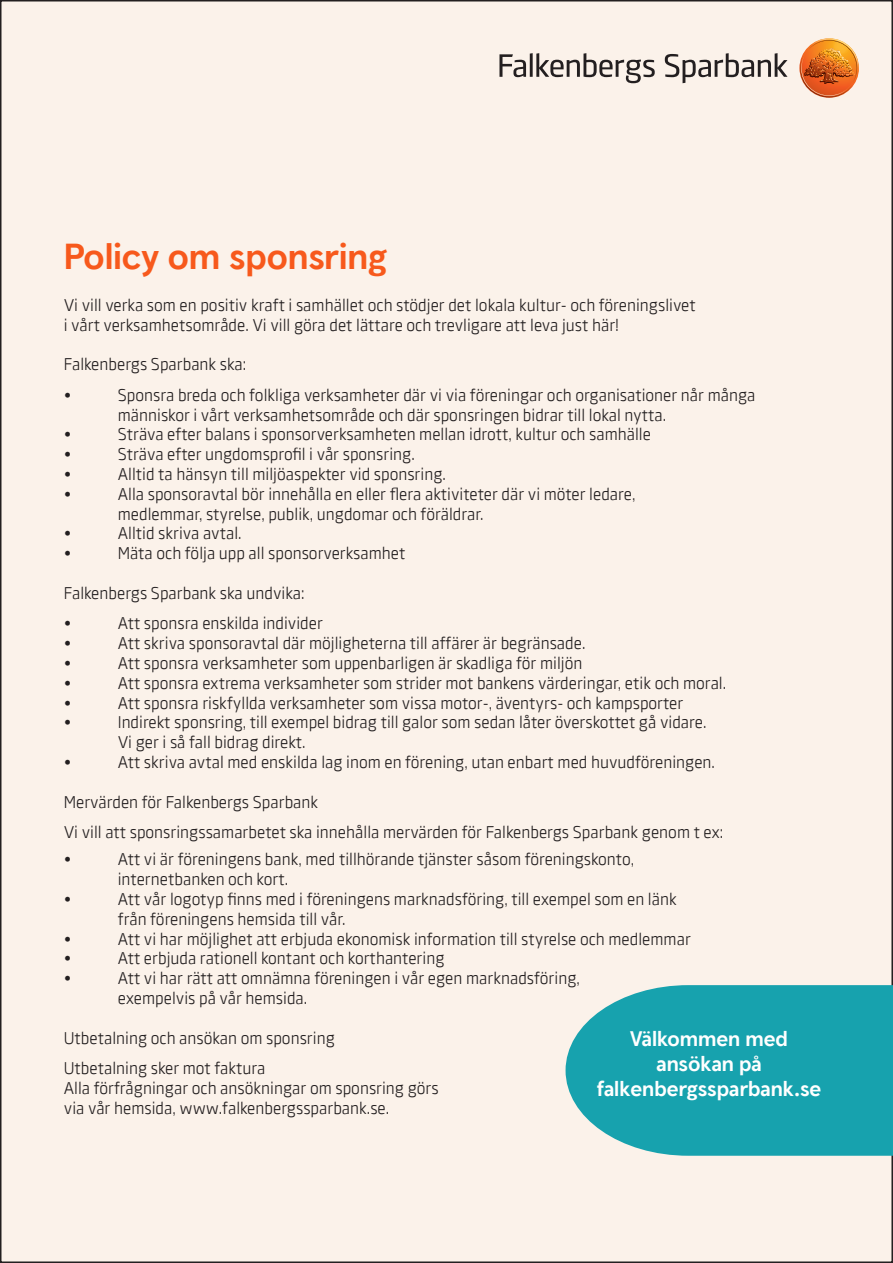
<style>
.page{position:relative;width:893px;height:1263px;background:#fff}
.page>*{position:absolute;margin:0;border:0;box-sizing:border-box;transform-origin:0 0}
.t1{font:700 36px "Swedbank Headline";color:#f7591c}
.t2{font:700 21px/25.2px "Swedbank Headline";color:#fff;text-align:center}
.t3{font:16.5px/19.8px "Swedbank Sans";color:#231f20}
</style>
<div class="page">
<div style="left:1px;top:1px;width:891px;height:1261px;background:#fbf2ea"></div>
<svg style="left:566px;top:985px;width:327px;height:171px;background:#29a8b2"></svg>
<svg style="left:800px;top:39px;width:58px;height:58px"></svg>
<svg style="left:499px;top:53px;width:156px;height:30px"></svg>
<svg style="left:665px;top:53px;width:122px;height:30px"></svg>
<p class="t1" style="left:64px;top:235px;width:325px">Policy om sponsring</p>
<p class="t3" style="left:64px;top:295px;width:633px">Vi vill verka som en positiv kraft i samhället och stödjer det lokala kultur- och föreningslivet</p>
<p class="t3" style="left:64px;top:315px;width:557px">i vårt verksamhetsområde. Vi vill göra det lättare och trevligare att leva just här!</p>
<p class="t3" style="left:64px;top:354px;width:184px">Falkenbergs Sparbank ska:</p>
<p class="t3" style="left:64px;top:385px;width:9px">•</p>
<p class="t3" style="left:118px;top:385px;width:639px">Sponsra breda och folkliga verksamheter där vi via föreningar och organisationer når många människor i vårt verksamhetsområde och där sponsringen bidrar till lokal nytta.</p>
<p class="t3" style="left:64px;top:425px;width:9px">•</p>
<p class="t3" style="left:118px;top:425px;width:535px">Sträva efter balans i sponsorverksamheten mellan idrott, kultur och samhälle</p>
<p class="t3" style="left:64px;top:444px;width:9px">•</p>
<p class="t3" style="left:118px;top:444px;width:299px">Sträva efter ungdomsprofil i vår sponsring.</p>
<p class="t3" style="left:64px;top:464px;width:9px">•</p>
<p class="t3" style="left:118px;top:464px;width:330px">Alltid ta hänsyn till miljöaspekter vid sponsring.</p>
<p class="t3" style="left:64px;top:484px;width:9px">•</p>
<p class="t3" style="left:118px;top:484px;width:519px">Alla sponsoravtal bör innehålla en eller flera aktiviteter där vi möter ledare,</p>
<p class="t3" style="left:118px;top:504px;width:367px">medlemmar, styrelse, publik, ungdomar och föräldrar.</p>
<p class="t3" style="left:64px;top:524px;width:9px">•</p>
<p class="t3" style="left:118px;top:524px;width:125px">Alltid skriva avtal.</p>
<p class="t3" style="left:64px;top:543px;width:9px">•</p>
<p class="t3" style="left:118px;top:543px;width:289px">Mäta och följa upp all sponsorverksamhet</p>
<p class="t3" style="left:64px;top:583px;width:242px">Falkenbergs Sparbank ska undvika:</p>
<p class="t3" style="left:64px;top:614px;width:9px">•</p>
<p class="t3" style="left:118px;top:614px;width:207px">Att sponsra enskilda individer</p>
<p class="t3" style="left:64px;top:633px;width:9px">•</p>
<p class="t3" style="left:118px;top:633px;width:469px">Att skriva sponsoravtal där möjligheterna till affärer är begränsade.</p>
<p class="t3" style="left:64px;top:653px;width:9px">•</p>
<p class="t3" style="left:118px;top:653px;width:466px">Att sponsra verksamheter som uppenbarligen är skadliga för miljön</p>
<p class="t3" style="left:64px;top:673px;width:9px">•</p>
<p class="t3" style="left:118px;top:673px;width:610px">Att sponsra extrema verksamheter som strider mot bankens värderingar, etik och moral.</p>
<p class="t3" style="left:64px;top:693px;width:9px">•</p>
<p class="t3" style="left:118px;top:693px;width:567px">Att sponsra riskfyllda verksamheter som vissa motor-, äventyrs- och kampsporter</p>
<p class="t3" style="left:64px;top:713px;width:9px">•</p>
<p class="t3" style="left:118px;top:713px;width:590px">Indirekt sponsring, till exempel bidrag till galor som sedan låter överskottet gå vidare.</p>
<p class="t3" style="left:118px;top:732px;width:189px">Vi ger i så fall bidrag direkt.</p>
<p class="t3" style="left:64px;top:752px;width:9px">•</p>
<p class="t3" style="left:118px;top:752px;width:599px">Att skriva avtal med enskilda lag inom en förening, utan enbart med huvudföreningen.</p>
<p class="t3" style="left:64px;top:792px;width:256px">Mervärden för Falkenbergs Sparbank</p>
<p class="t3" style="left:64px;top:822px;width:661px">Vi vill att sponsringssamarbetet ska innehålla mervärden för Falkenbergs Sparbank genom t ex:</p>
<p class="t3" style="left:64px;top:849px;width:9px">•</p>
<p class="t3" style="left:118px;top:849px;width:518px">Att vi är föreningens bank, med tillhörande tjänster såsom föreningskonto,</p>
<p class="t3" style="left:118px;top:869px;width:172px">internetbanken och kort.</p>
<p class="t3" style="left:64px;top:889px;width:9px">•</p>
<p class="t3" style="left:118px;top:889px;width:560px">Att vår logotyp finns med i föreningens marknadsföring, till exempel som en länk</p>
<p class="t3" style="left:118px;top:909px;width:229px">från föreningens hemsida till vår.</p>
<p class="t3" style="left:64px;top:929px;width:9px">•</p>
<p class="t3" style="left:118px;top:929px;width:575px">Att vi har möjlighet att erbjuda ekonomisk information till styrelse och medlemmar</p>
<p class="t3" style="left:64px;top:948px;width:9px">•</p>
<p class="t3" style="left:118px;top:948px;width:328px">Att erbjuda rationell kontant och korthantering</p>
<p class="t3" style="left:64px;top:968px;width:9px">•</p>
<p class="t3" style="left:118px;top:968px;width:464px">Att vi har rätt att omnämna föreningen i vår egen marknadsföring,</p>
<p class="t3" style="left:118px;top:988px;width:191px">exempelvis på vår hemsida.</p>
<p class="t3" style="left:64px;top:1028px;width:273px">Utbetalning och ansökan om sponsring</p>
<p class="t3" style="left:64px;top:1058px;width:203px">Utbetalning sker mot faktura</p>
<p class="t3" style="left:64px;top:1078px;width:376px">Alla förfrågningar och ansökningar om sponsring görs via vår hemsida, www.falkenbergssparbank.se.</p>
<p class="t2" style="left:597px;top:1027px;width:226px">Välkommen med ansökan på falkenbergssparbank.se</p>
</div>
